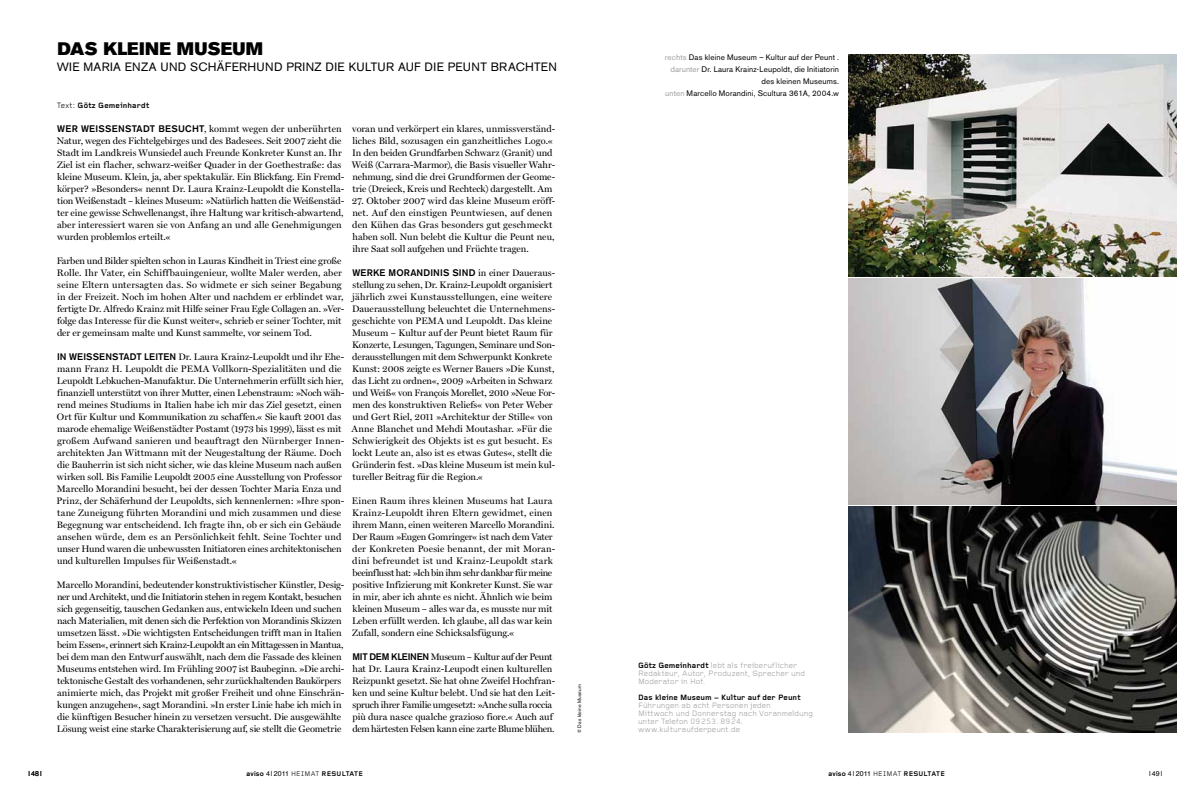
<style>
.page{position:relative;width:1191px;height:808px;background:#fff}
.page>*{position:absolute;margin:0;border:0;box-sizing:border-box;transform-origin:0 0}
.t1{font:18px "Akzidenz Grotesk BE Super";letter-spacing:.01em;color:#000}
.t2{font:12px "Akzidenz Grotesk BE";letter-spacing:.035em;color:#000}
.t3{font:9.5px/12px "Miller Display Roman";color:#000}
.t4{font:500 9.5px "Akzidenz Grotesk BE";letter-spacing:.015em;color:#000}
.t5{font:8px/8px "Foundry Gridnik";color:#9c9e9f}
.t6{font:8px/12px "Akzidenz Grotesk BE";letter-spacing:.015em;color:#000;text-align:right}
.t7{font:700 8px "Foundry Gridnik";color:#000}
.t8{font:7px "Helvetica";letter-spacing:.01em;color:#000}
.t9{font:700 7px "Foundry Gridnik";letter-spacing:.015em;color:#000}
.t10{font:5px "Akzidenz Grotesk BE";letter-spacing:.025em;color:#000}
.s1{font-weight:400}
.s2{font-family:"Akzidenz Grotesk BE";font-weight:500}
.s3{color:#9c9e9f}
.s4{font-family:"Miller Display Roman";font-weight:400}
.s5{font-weight:700;color:#000}
.s6{font-family:"Foundry Gridnik"}
</style>
<div class="page">
<img style="left:849px;top:54px;width:327px;height:222px">
<img style="left:849px;top:279px;width:327px;height:225px">
<img style="left:849px;top:507px;width:327px;height:225px">
<h1 class="t1" style="left:57px;top:38px;width:206px">DAS KLEINE MUSEUM</h1>
<p class="t2" style="left:57px;top:60px;width:502px">Wie Maria Enza und Schäferhund Prinz die Kultur auf die Peunt brachten</p>
<p class="t7" style="left:57px;top:101px;width:94px"><span class="s1">Text:</span> Götz Gemeinhardt</p>
<p class="t3" style="left:57px;top:123px;width:289px"><span class="s2">WER WEISS ENSTADT BESU CHT</span>, kommt wegen der unberührten Natur, wegen des Fichtelgebirges und des Badesees. Seit 2007 zieht die Stadt im Landkreis Wunsiedel auch Freunde Konkreter Kunst an. Ihr Ziel ist ein flacher, schwarz-weißer Quader in der Goethestraße: das kleine Museum. Klein, ja, aber spektakulär. Ein Blickfang. Ein Fremd&shy;körper? »Besonders« nennt Dr. Laura Krainz-Leupoldt die Konstella&shy;tion Weißenstadt – kleines Museum: »Natürlich hatten die Weißenstäd&shy;ter eine gewisse Schwellenangst, ihre Haltung war kritisch-abwartend, aber interessiert waren sie von Anfang an und alle Genehmigungen wurden problemlos erteilt.«</p>
<p class="t3" style="left:57px;top:255px;width:289px">Farben und Bilder spielten schon in Lauras Kindheit in Triest eine große Rolle. Ihr Vater, ein Schiffbauingenieur, wollte Maler werden, aber seine Eltern untersagten das. So widmete er sich seiner Begabung in der Freizeit. Noch im hohen Alter und nachdem er erblindet war, fertigte Dr. Alfredo Krainz mit Hilfe seiner Frau Egle Collagen an. »Ver&shy;folge das Interesse für die Kunst weiter«, schrieb er seiner Tochter, mit der er gemeinsam malte und Kunst sammelte, vor seinem Tod.</p>
<p class="t3" style="left:57px;top:351px;width:289px"><span class="s2">I N WEISS ENSTADT LEITEN</span> Dr. Laura Krainz-Leupoldt und ihr Ehe&shy;mann Franz H. Leupoldt die PEMA Vollkorn-Spezialitäten und die Leupoldt Lebkuchen-Manufaktur. Die Unternehmerin erfüllt sich hier, finanziell unterstützt von ihrer Mutter, einen Lebenstraum: »Noch wäh&shy;rend meines Studiums in Italien habe ich mir das Ziel gesetzt, einen Ort für Kultur und Kommunikation zu schaffen.« Sie kauft 2001 das marode ehemalige Weißenstädter Postamt (1973 bis 1999), lässt es mit großem Aufwand sanieren und beauftragt den Nürnberger Innen&shy;architekten Jan Wittmann mit der Neugestaltung der Räume. Doch die Bauherrin ist sich nicht sicher, wie das kleine Museum nach außen wirken soll. Bis Familie Leupoldt 2005 eine Ausstellung von Professor Marcello Morandini besucht, bei der dessen Tochter Maria Enza und Prinz, der Schäferhund der Leupoldts, sich kennenlernen: »Ihre spon&shy;tane Zuneigung führten Morandini und mich zusammen und diese Begegnung war entscheidend. Ich fragte ihn, ob er sich ein Gebäude ansehen würde, dem es an Persönlichkeit fehlt. Seine Tochter und unser Hund waren die unbewussten Initiatoren eines architektonischen und kulturellen Impulses für Weißenstadt.«</p>
<p class="t3" style="left:57px;top:579px;width:289px">Marcello Morandini, bedeutender konstruktivistischer Künstler, Desig&shy;ner und Architekt, und die Initiatorin stehen in regem Kontakt, besuchen sich gegenseitig, tauschen Gedanken aus, entwickeln Ideen und suchen nach Materialien, mit denen sich die Perfektion von Morandinis Skizzen umsetzen lässt. »Die wichtigsten Entscheidungen trifft man in Italien beim Essen«, erinnert sich Krainz-Leupoldt an ein Mittagessen in Mantua, bei dem man den Entwurf auswählt, nach dem die Fassade des kleinen Museums entstehen wird. Im Frühling 2007 ist Baubeginn. »Die archi&shy;tektonische Gestalt des vorhandenen, sehr zurückhaltenden Baukörpers animierte mich, das Projekt mit großer Freiheit und ohne Einschrän&shy;kungen anzugehen«, sagt Morandini. »In erster Linie habe ich mich in die künftigen Besucher hinein zu versetzen versucht. Die ausgewählte Lösung weist eine starke Charakterisierung auf, sie stellt die Geometrie</p>
<p class="t6" style="left:665px;top:51px;width:176px"><span class="s3">rechts</span> Das kleine Museum – Kultur auf der Peunt . <span class="s3">darunter</span> Dr. Laura Krainz-Leupoldt, die Initiatorin des kleinen Museums.<br><span class="s3">unten</span> Marcello Morandini, Scultura 361A, 2004.w</p>
<p class="t3" style="left:352px;top:123px;width:205px">voran und verkörpert ein klares, unmissverständ&shy;liches Bild, sozusagen ein ganzheitliches Logo.« In den beiden Grundfarben Schwarz (Granit) und Weiß (Carrara-Marmor), die Basis visueller Wahr&shy;nehmung, sind die drei Grundformen der Geome&shy;trie (Dreieck, Kreis und Rechteck) dargestellt. Am</p>
<p class="t3" style="left:352px;top:195px;width:205px">27. Oktober 2007 wird das kleine Museum eröff&shy;net. Auf den einstigen Peuntwiesen, auf denen den Kühen das Gras besonders gut geschmeckt haben soll. Nun belebt die Kultur die Peunt neu, ihre Saat soll aufgehen und Früchte tragen.</p>
<p class="t4" style="left:352px;top:267px;width:204px">WERKE MO RANDINIS SIND <span class="s4">in einer Daueraus-</span></p>
<p class="t3" style="left:351px;top:279px;width:205px">stellung zu sehen, Dr. Krainz-Leupoldt organisiert jährlich zwei Kunstausstellungen, eine weitere Dauerausstellung beleuchtet die Unternehmens&shy;geschichte von PEMA und Leupoldt. Das kleine Museum – Kultur auf der Peunt bietet Raum für Konzerte, Lesungen, Tagungen, Seminare und Son&shy;derausstellungen mit dem Schwerpunkt Konkrete Kunst: 2008 zeigte es Werner Bauers »Die Kunst, das Licht zu ordnen«, 2009 »Arbeiten in Schwarz und Weiß« von François Morellet, 2010 »Neue For&shy;men des konstruktiven Reliefs« von Peter Weber und Gert Riel, 2011 »Architektur der Stille« von Anne Blanchet und Mehdi Moutashar. »Für die Schwierigkeit des Objekts ist es gut besucht. Es lockt Leute an, also ist es etwas Gutes«, stellt die Gründerin fest. »Das kleine Museum ist mein kul&shy;tureller Beitrag für die Region.«</p>
<p class="t3" style="left:352px;top:495px;width:205px">Einen Raum ihres kleinen Museums hat Laura Krainz-Leupoldt ihren Eltern gewidmet, einen ihrem Mann, einen weiteren Marcello Morandini.<br>Der Raum »Eugen Gomringer« ist nach dem Vater der Konkreten Poesie benannt, der mit Moran&shy;dini befreundet ist und Krainz-Leupoldt stark beeinflusst hat: »Ich bin ihm sehr dankbar für meine positive Infizierung mit Konkreter Kunst. Sie war in mir, aber ich ahnte es nicht. Ähnlich wie beim kleinen Museum – alles war da, es musste nur mit Leben erfüllt werden. Ich glaube, all das war kein Zufall, sondern eine Schicksalsfügung.«</p>
<p class="t3" style="left:352px;top:651px;width:205px"><span class="s2">MIT DEM KLEINEN</span> Museum – Kultur auf der Peunt hat Dr. Laura Krainz-Leupodt einen kulturellen Reizpunkt gesetzt. Sie hat ohne Zweifel Hochfran&shy;ken und seine Kultur belebt. Und sie hat den Leit&shy;spruch ihrer Familie umgesetzt: »Anche sulla roccia più dura nasce qualche grazioso fiore.« Auch auf dem härtesten Felsen kann eine zarte Blume blühen.</p>
<p class="t5" style="left:638px;top:662px;width:169px"><span class="s5">Götz Gemeinhardt</span> lebt als freiberuflicher<br>Redakteur, Autor, Produzent, Sprecher und<br>Moderator in Hof.</p>
<p class="t10" style="left:576px;top:733px;width:50px;rotate:-90deg">© Das kleine Museum</p>
<p class="t7" style="left:638px;top:693px;width:164px">Das kleine M useum – Kultur auf der Peunt</p>
<p class="t5" style="left:638px;top:702px;width:176px">Führungen ab acht Personen jeden<br>Mittwoch und Donnerstag nach Voranmeldung unter Telefon 09253.8924. www.kulturaufderpeunt.de</p>
<p class="t8" style="left:28px;top:768px;width:15px">| 48|</p>
<p class="t8" style="left:247px;top:768px;width:56px"><span class="s2">AVISO</span> 4 | 2011 <span class="s6">Heimat</span></p>
<p class="t9" style="left:321px;top:770px;width:43px">Resultate</p>
<p class="t8" style="left:828px;top:768px;width:56px"><span class="s2">AVISO</span> 4 | 2011 <span class="s6">Heimat</span></p>
<p class="t9" style="left:903px;top:770px;width:43px">Resultate</p>
<p class="t8" style="left:1149px;top:768px;width:15px">| 49|</p>
</div>
